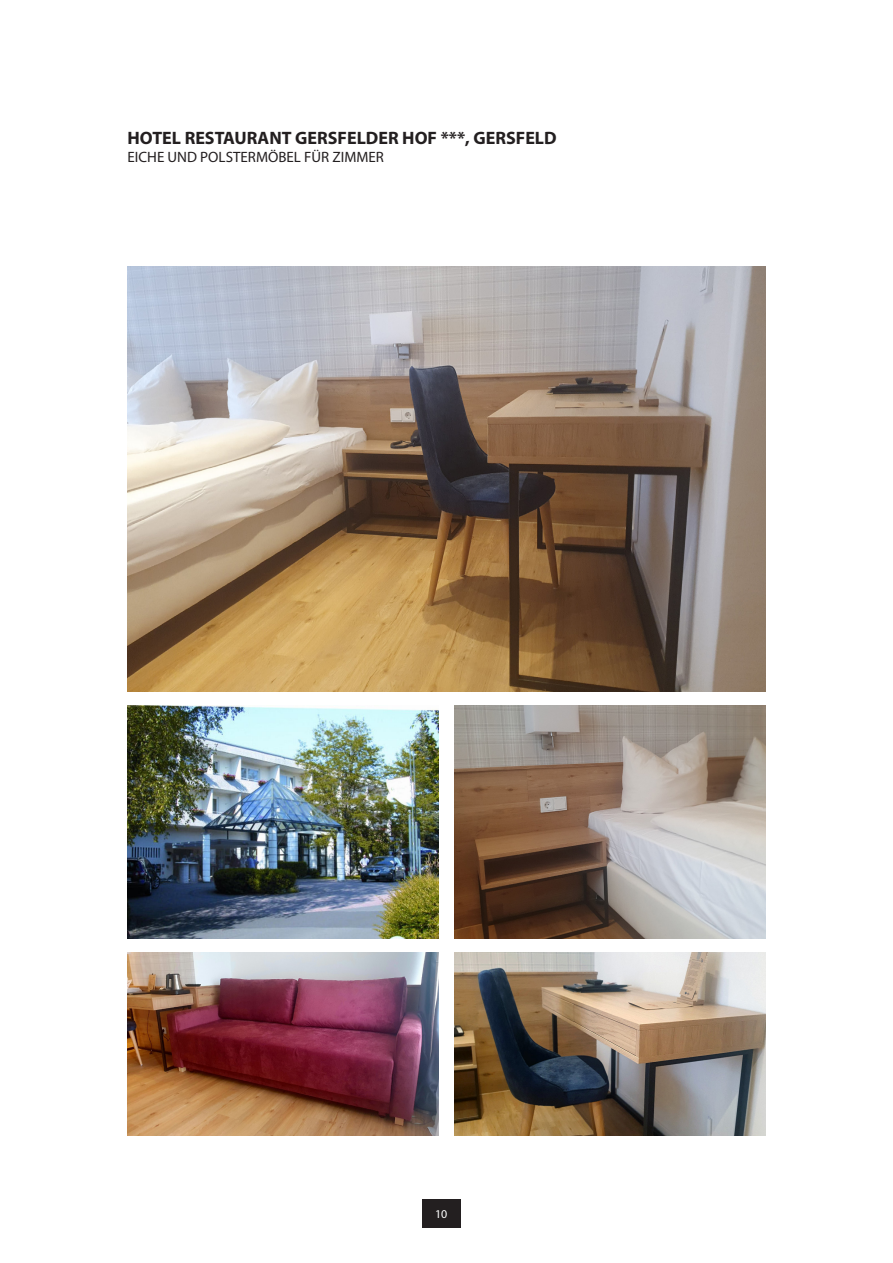
<style>
.page{position:relative;width:893px;height:1263px;background:#fff}
.page>*{position:absolute;margin:0;border:0;box-sizing:border-box;transform-origin:0 0}
.t1{font:700 18px "Myriad Pro";color:#231f20}
.t2{font:15px "Myriad Pro";color:#231f20}
.t3{font:12px "Myriad Pro";color:#fff}
</style>
<div class="page">
<div style="left:422px;top:1199px;width:38px;height:29px;background:#231f20"></div>
<img style="left:128px;top:266px;width:637px;height:425px">
<img style="left:128px;top:705px;width:310px;height:233px">
<img style="left:455px;top:705px;width:310px;height:233px">
<img style="left:455px;top:952px;width:310px;height:183px">
<img style="left:128px;top:952px;width:310px;height:183px">
<p class="t1" style="left:128px;top:126px;width:431px">HOTEL RESTAURANT GERSFELDER HOF ***, GERSFELD</p>
<p class="t2" style="left:128px;top:148px;width:258px">EICHE UND POLSTERMÖBEL FÜR ZIMMER</p>
<p class="t3" style="left:435px;top:1206px;width:14px">10</p>
</div>
